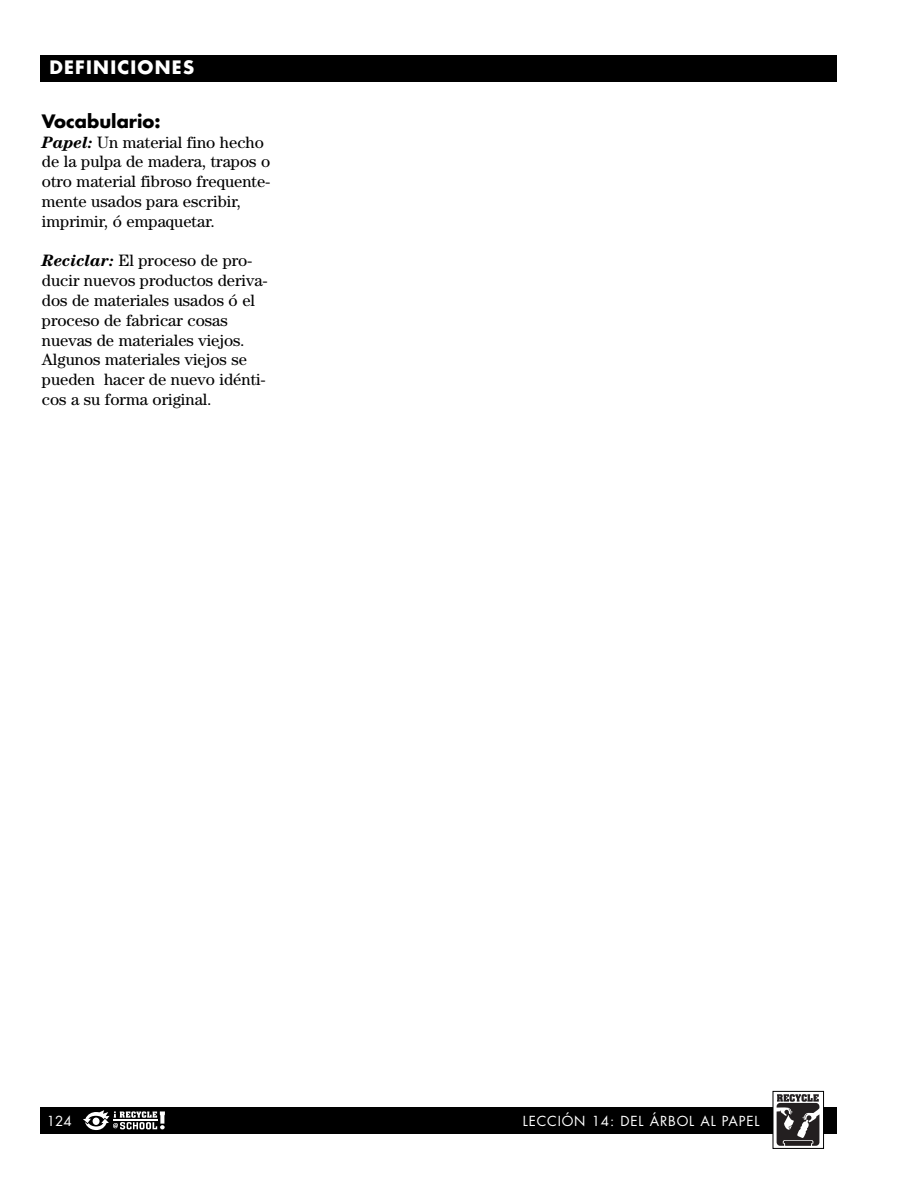
<style>
.page{position:relative;width:918px;height:1188px;background:#fff}
.page>*{position:absolute;margin:0;border:0;box-sizing:border-box;transform-origin:0 0}
.t1{font:700 18px "Futura";letter-spacing:.07em;color:#fff}
.t2{font:700 18px "Futura";color:#000}
.t3{font:16.5px/19.8px "Century";color:#000}
.t4{font:13.5px "Futura";letter-spacing:.06em;color:#fff}
.s1{font-weight:700;font-style:italic}
</style>
<div class="page">
<div style="left:41px;top:55px;width:796px;height:27px;background:#000"></div>
<div style="left:41px;top:1107px;width:796px;height:27px;background:#000"></div>
<svg style="left:83px;top:1110px;width:82px;height:20px"></svg>
<svg style="left:775px;top:1105px;width:47px;height:39px"></svg>
<svg style="left:777px;top:1094px;width:42px;height:52px;background:#585556"></svg>
<div style="left:773px;top:1091px;width:51px;height:58px;border:1px solid #000"></div>
<p class="t1" style="left:49px;top:59px;width:146px">DEFINICIONES</p>
<p class="t2" style="left:42px;top:113px;width:120px">Vocabulario:</p>
<p class="t3" style="left:42px;top:134px;width:230px"><span class="s1">Papel:</span> Un material fino hecho de la pulpa de madera, trapos o otro material fibroso frequente&shy;mente usados para escribir, imprimir, ó empaquetar.</p>
<p class="t3" style="left:42px;top:252px;width:227px"><span class="s1">Reciclar:</span> El proceso de pro&shy;ducir nuevos productos deriva&shy;dos de materiales usados ó el proceso de fabricar cosas nuevas de materiales viejos.<br>Algunos materiales viejos se pueden hacer de nuevo idénti&shy;cos a su forma original.</p>
<p class="t4" style="left:47px;top:1115px;width:26px">124</p>
<p class="t4" style="left:523px;top:1115px;width:238px">LECCIÓN 14: DEL ÁRBOL AL PAPEL</p>
</div>
